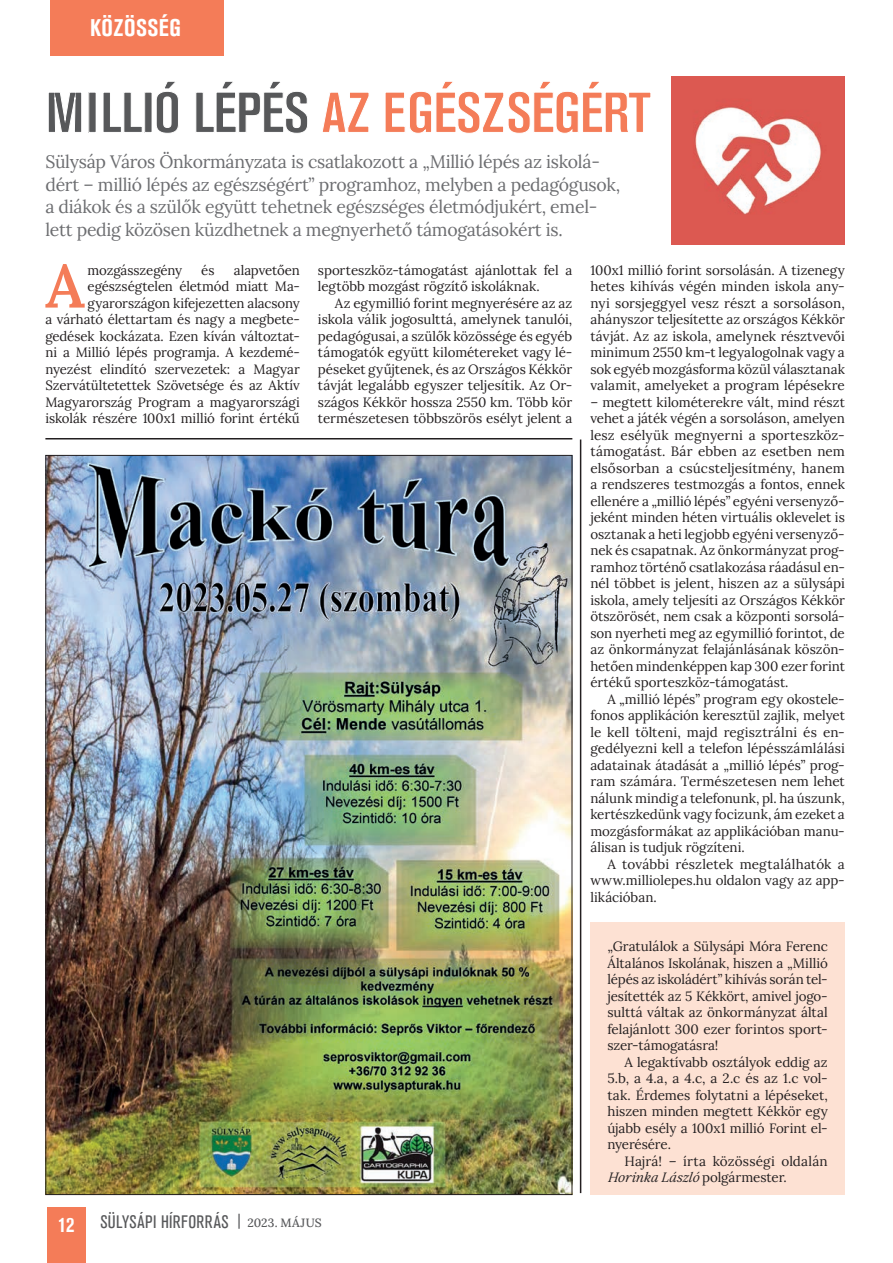
<style>
.page{position:relative;width:893px;height:1263px;background:#fff}
.page>*{position:absolute;margin:0;border:0;box-sizing:border-box;transform-origin:0 0}
.t1{font:600 60.6px "Lora";color:#f47c58}
.t2{font:700 condensed 57px "Akzidenz Grotesk BE";letter-spacing:-.02em;color:#f47c58}
.t3{font:700 condensed 24px "Akzidenz Grotesk BE";letter-spacing:.02em;color:#fff}
.t4{font:700 condensed 21px "Akzidenz Grotesk BE";color:#fff}
.t5{font:18px/22.5px "Lora";letter-spacing:-.015em;color:#6c6d70}
.t6{font:condensed 18px "Akzidenz Grotesk BE";letter-spacing:.02em;color:#57585a}
.t7{font:13.5px/16.5px "Lora";letter-spacing:-.005em;color:#231f20;text-align:justify}
.s1{color:#57585a}
.s2{font-style:italic}
.s3{font-family:"Lora";font-weight:500;font-stretch:normal;font-size:12px}
</style>
<div class="page">
<div style="left:48px;top:1207px;width:38px;height:56px;background:#f47c58"></div>
<div style="left:50px;top:0;width:174px;height:56px;background:#f47c58"></div>
<img style="left:47px;top:457px;width:523px;height:736px">
<img style="left:671px;top:77px;width:174px;height:167px">
<hr style="left:45px;top:438px;width:527px;height:1px;background:#231f20">
<hr style="left:580px;top:439px;width:1px;height:754px;background:#231f20">
<div style="left:590px;top:923px;width:255px;height:272px;background:#fde1d3"></div>
<h3 class="t3" style="left:90px;top:14px;width:93px">KÖZÖSSÉG</h3>
<h2 class="t2" style="left:45px;top:80px;width:607px"><span class="s1">MILLIÓ LÉPÉS</span> AZ EGÉSZSÉGÉRT</h2>
<p class="t5" style="left:45px;top:150px;width:576px">Sülysáp Város Önkormányzata is csatlakozott a „Millió lépés az iskolá&shy;dért – millió lépés az egészségért” programhoz, melyben a pedagógusok, a diákok és a szülők együtt tehetnek egészséges életmódjukért, emel&shy;lett pedig közösen küzdhetnek a megnyerhető támogatásokért is.</p>
<h1 class="t1" style="left:45px;top:237px;width:41px">A</h1>
<p class="t7" style="left:88px;top:261px;width:96px">mozgásszegény</p>
<p class="t7" style="left:201px;top:261px;width:15px">és</p>
<p class="t7" style="left:590px;top:261px;width:256px">100x1 millió forint sorsolásán. A tizenegy hetes kihívás végén minden iskola any&shy;nyi sorsjeggyel vesz részt a sorsoláson, ahányszor teljesítette az országos Kékkör távját. Az az iskola, amelynek résztvevői minimum 2550 km-t legyalogolnak vagy a sok egyéb mozgásforma közül választanak valamit, amelyeket a program lépésekre</p>
<p class="t7" style="left:590px;top:393px;width:256px">– megtett kilométerekre vált, mind részt vehet a játék végén a sorsoláson, amelyen lesz esélyük megnyerni a sporteszköz&shy;támogatást. Bár ebben az esetben nem elsősorban a csúcsteljesítmény, hanem a rendszeres testmozgás a fontos, ennek ellenére a „millió lépés” egyéni versenyző&shy;jeként minden héten virtuális oklevelet is osztanak a heti legjobb egyéni versenyző&shy;nek és csapatnak. Az önkormányzat prog&shy;ramhoz történő csatlakozása ráadásul en&shy;nél többet is jelent, hiszen az a sülysápi iskola, amely teljesíti az Országos Kékkör ötszörösét, nem csak a központi sorsolá&shy;son nyerheti meg az egymillió forintot, de az önkormányzat felajánlásának köszön&shy;hetően mindenképpen kap 300 ezer forint értékű sporteszköz-támogatást.</p>
<p class="t7" style="left:590px;top:690px;width:256px;text-indent:17px">A „millió lépés” program egy okostele&shy;fonos applikáción keresztül zajlik, melyet le kell tölteni, majd regisztrálni és en&shy;gedélyezni kell a telefon lépésszámlálási adatainak átadását a „millió lépés” prog&shy;ram számára. Természetesen nem lehet nálunk mindig a telefonunk, pl. ha úszunk, kertészkedünk vagy focizunk, ám ezeket a mozgásformákat az applikációban manu&shy;álisan is tudjuk rögzíteni.</p>
<p class="t7" style="left:590px;top:855px;width:256px;text-indent:17px">A további részletek megtalálhatók a www.milliolepes.hu oldalon vagy az app&shy;likációban.</p>
<p class="t7" style="left:607px;top:937px;width:222px">„Gratulálok a Sülysápi Móra Ferenc Általános Iskolának, hiszen a „Millió lépés az iskoládért” kihívás során tel&shy;jesítették az 5 Kékkört, amivel jogo&shy;sulttá váltak az önkormányzat által felajánlott 300 ezer forintos sport&shy;szer-támogatásra!</p>
<p class="t7" style="left:607px;top:1053px;width:222px;text-indent:17px">A legaktívabb osztályok eddig az 5.b, a 4.a, a 4.c, a 2.c és az 1.c vol&shy;tak. Érdemes folytatni a lépéseket, hiszen minden megtett Kékkör egy újabb esély a 100x1 millió Forint el&shy;nyerésére.</p>
<p class="t7" style="left:607px;top:1152px;width:222px;text-indent:17px">Hajrá! – írta közösségi oldalán<br><span class="s2">HorinkaLászló</span>polgármester.</p>
<p class="t7" style="left:45px;top:261px;width:256px;text-align:right">alapvetően<br>egészségtelen életmód miatt Ma&shy;gyarországon kifejezetten alacsony<br>a várható élettartam és nagy a megbete&shy;gedések kockázata. Ezen kíván változtat&shy;ni a Millió lépés programja. A kezdemé&shy;nyezést elindító szervezetek: a Magyar Szervátültetettek Szövetsége és az Aktív Magyarország Program a magyarországi iskolák részére 100x1 millió forint értékű</p>
<p class="t7" style="left:318px;top:261px;width:256px">sporteszköz-támogatást ajánlottak fel a legtöbb mozgást rögzítő iskoláknak.</p>
<p class="t7" style="left:318px;top:294px;width:256px;text-indent:17px">Az egymillió forint megnyerésére az az iskola válik jogosulttá, amelynek tanulói, pedagógusai, a szülők közössége és egyéb támogatók együtt kilométereket vagy lé&shy;péseket gyűjtenek, és az Országos Kékkör távját legalább egyszer teljesítik. Az Or&shy;szágos Kékkör hossza 2550 km. Több kör természetesen többszörös esélyt jelent a</p>
<h3 class="t4" style="left:58px;top:1213px;width:18px">12</h3>
<h3 class="t6" style="left:100px;top:1212px;width:223px">SÜLYSÁPI HÍRFORRÁS <sup>|</sup> <span class="s3">2023. MÁJUS</span></h3>
</div>
